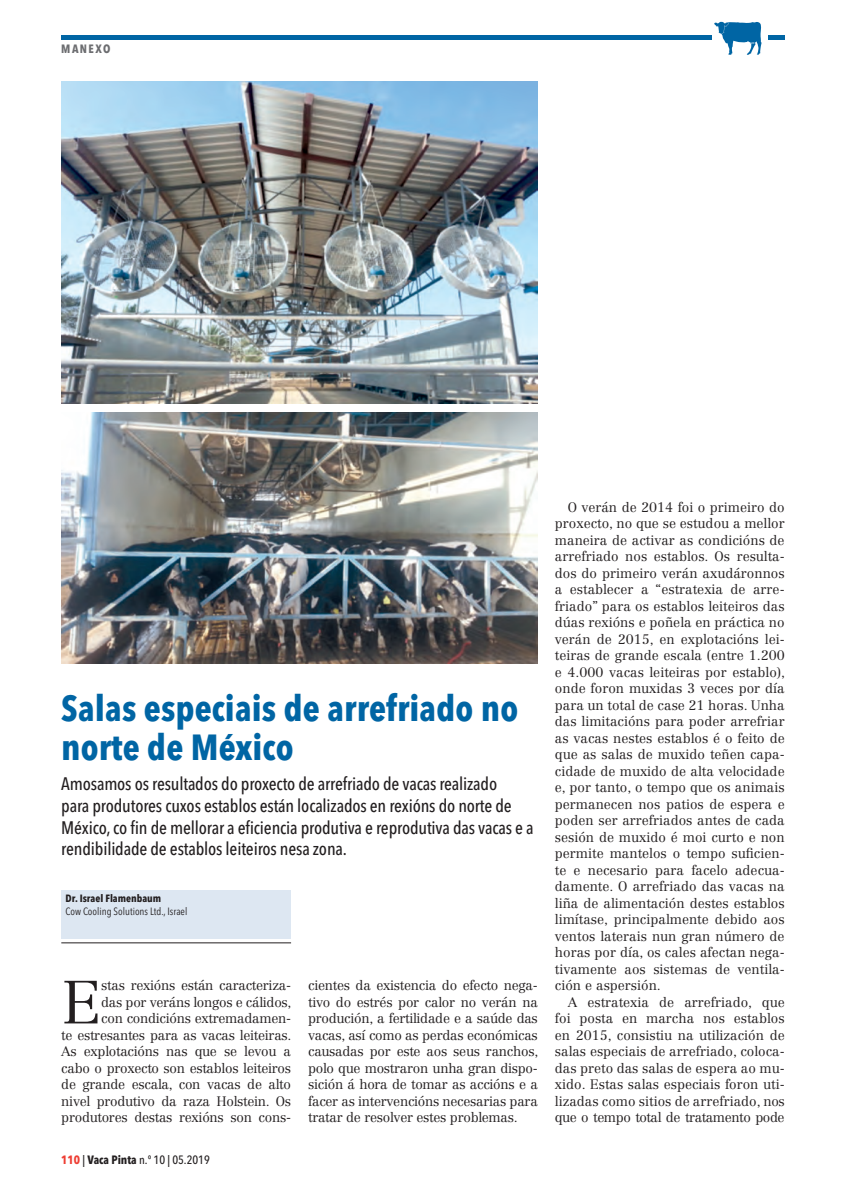
<style>
.page{position:relative;width:846px;height:1186px;background:#fff}
.page>*{position:absolute;margin:0;border:0;box-sizing:border-box;transform-origin:0 0}
.t1{font:300 59.85px "Centennial LT Std";color:#231f20}
.t2{font:700 condensed 36px/39px "Avenir Next LT Pro";letter-spacing:.005em;color:#0065a4}
.t3{font:500 condensed 18px/21.6px "Avenir Next LT Pro";letter-spacing:-.01em;color:#231f20}
.t4{font:300 13.5px/16.5px "Centennial LT Std";color:#231f20;text-align:justify}
.t5{font:300 13.5px/16.5px "Centennial LT Std";letter-spacing:-.02em;color:#231f20;text-align:right}
.t6{font:300 13.5px "Centennial LT Std";letter-spacing:-.03em;color:#231f20}
.t7{font:500 condensed 12px "Avenir Next LT Pro";color:#231f20}
.t8{font:700 condensed 12px "Avenir Next LT Pro";letter-spacing:.12em;color:#6c6d70}
.t9{font:condensed 10.5px/12.6px "Avenir Next LT Pro";color:#231f20}
.s1{font-weight:700}
.s2{font-weight:700;color:#ee3e34}
</style>
<div class="page">
<hr style="left:61px;top:36px;width:723px;height:4px;background:#0065a4">
<img style="left:61px;top:82px;width:476px;height:321px">
<div style="left:61px;top:890px;width:230px;height:48px;background:#dde7f2"></div>
<div style="left:711px;top:13px;width:56px;height:51px;background:#fff"></div>
<svg style="left:714px;top:22px;width:47px;height:33px"></svg>
<hr style="left:61px;top:942px;width:230px;height:1px;background:#231f20">
<img style="left:61px;top:413px;width:476px;height:250px">
<p class="t8" style="left:61px;top:42px;width:51px">MANEXO</p>
<p class="t2" style="left:61px;top:688px;width:458px">Salas especiais de arrefriado no norte de México</p>
<p class="t3" style="left:61px;top:773px;width:474px">Amosamos os resultados do proxecto de arrefriado de vacas realizado<br>para produtores cuxos establos están localizados en rexións do norte de México, co fin de mellorar a eficiencia produtiva e reprodutiva das vacas e a rendibilidade de establos leiteiros nesa zona.</p>
<p class="t9" style="left:66px;top:892px;width:123px"><span class="s1">Dr. Israel Flamenbaum<br></span>Cow Cooling Solutions Ltd., Israel</p>
<p class="t5" style="left:61px;top:977px;width:232px">stas rexións están caracteriza-<br>das por veráns longos e cálidos,<br>con condicións extremadamen-<br>te estresantes para as vacas leiteiras.<br>As explotacións nas que se levou a cabo o proxecto son establos leiteiros de grande escala, con vacas de alto nivel produtivo da raza Holstein. Os produtores destas rexións son cons-</p>
<p class="t4" style="left:308px;top:977px;width:232px">cientes da existencia do efecto nega&shy;tivo do estrés por calor no verán na produción, a fertilidade e a saúde das vacas, así como as perdas económicas causadas por este aos seus ranchos, polo que mostraron unha gran dispo&shy;sición á hora de tomar as accións e a facer as intervencións necesarias para tratar de resolver estes problemas.</p>
<p class="t1" style="left:61px;top:966px;width:41px">E</p>
<p class="t7" style="left:61px;top:1152px;width:150px"><span class="s2">110</span> | <span class="s1">Vaca Pinta</span> n.º 10 | 05.2019</p>
<p class="t4" style="left:567px;top:499px;width:218px">O verán de 2014 foi o primeiro do</p>
<p class="t4" style="left:554px;top:515px;width:231px">proxecto, no que se estudou a mellor</p>
<p class="t4" style="left:554px;top:532px;width:231px">maneira de activar as condicións de</p>
<p class="t4" style="left:554px;top:548px;width:231px">arrefriado nos establos. Os resulta-</p>
<p class="t4" style="left:554px;top:565px;width:231px">dos do primeiro verán axudáronnos</p>
<p class="t4" style="left:554px;top:581px;width:231px">a establecer a “estratexia de arre-</p>
<p class="t4" style="left:554px;top:598px;width:231px">friado” para os establos leiteiros das</p>
<p class="t4" style="left:554px;top:614px;width:231px">dúas rexións e poñela en práctica no</p>
<p class="t4" style="left:554px;top:631px;width:231px">verán de 2015, en explotacións lei-</p>
<p class="t4" style="left:554px;top:647px;width:231px">teiras de grande escala (entre 1.200</p>
<p class="t4" style="left:554px;top:663px;width:232px">e 4.000 vacas leiteiras por establo),</p>
<p class="t4" style="left:554px;top:680px;width:231px">onde foron muxidas 3 veces por día</p>
<p class="t4" style="left:554px;top:696px;width:231px">para un total de case 21 horas. Unha</p>
<p class="t4" style="left:554px;top:713px;width:231px">das limitacións para poder arrefriar</p>
<p class="t4" style="left:554px;top:729px;width:231px">as vacas nestes establos é o feito de</p>
<p class="t4" style="left:554px;top:746px;width:231px">que as salas de muxido teñen capa-</p>
<p class="t4" style="left:554px;top:762px;width:231px">cidade de muxido de alta velocidade</p>
<p class="t4" style="left:554px;top:779px;width:231px">e, por tanto, o tempo que os animais</p>
<p class="t4" style="left:554px;top:795px;width:231px">permanecen nos patios de espera e</p>
<p class="t4" style="left:554px;top:812px;width:231px">poden ser arrefriados antes de cada</p>
<p class="t4" style="left:554px;top:828px;width:231px">sesión de muxido é moi curto e non</p>
<p class="t4" style="left:554px;top:845px;width:231px">permite mantelos o tempo suficien-</p>
<p class="t4" style="left:554px;top:861px;width:231px">te e necesario para facelo adecua-</p>
<p class="t4" style="left:554px;top:878px;width:231px">damente. O arrefriado das vacas na</p>
<p class="t4" style="left:554px;top:894px;width:231px">liña de alimentación destes establos</p>
<p class="t4" style="left:554px;top:911px;width:231px">limítase, principalmente debido aos</p>
<p class="t4" style="left:554px;top:927px;width:231px">ventos laterais nun gran número de</p>
<p class="t4" style="left:554px;top:944px;width:231px">horas por día, os cales afectan nega-</p>
<p class="t4" style="left:554px;top:960px;width:231px">tivamente aos sistemas de ventila-</p>
<p class="t4" style="left:554px;top:977px;width:108px">ción e aspersión.</p>
<p class="t4" style="left:567px;top:993px;width:218px">A estratexia de arrefriado, que</p>
<p class="t4" style="left:554px;top:1010px;width:231px">foi posta en marcha nos establos</p>
<p class="t4" style="left:554px;top:1026px;width:231px">en 2015, consistiu na utilización de</p>
<p class="t4" style="left:554px;top:1043px;width:231px">salas especiais de arrefriado, coloca-</p>
<p class="t4" style="left:554px;top:1059px;width:231px">das preto das salas de espera ao mu-</p>
<p class="t4" style="left:554px;top:1076px;width:231px">xido. Estas salas especiais foron uti-</p>
<p class="t4" style="left:554px;top:1092px;width:231px">lizadas como sitios de arrefriado, nos</p>
<p class="t6" style="left:554px;top:1109px;width:231px">que o tempo total de tratamento pode</p>
</div>
